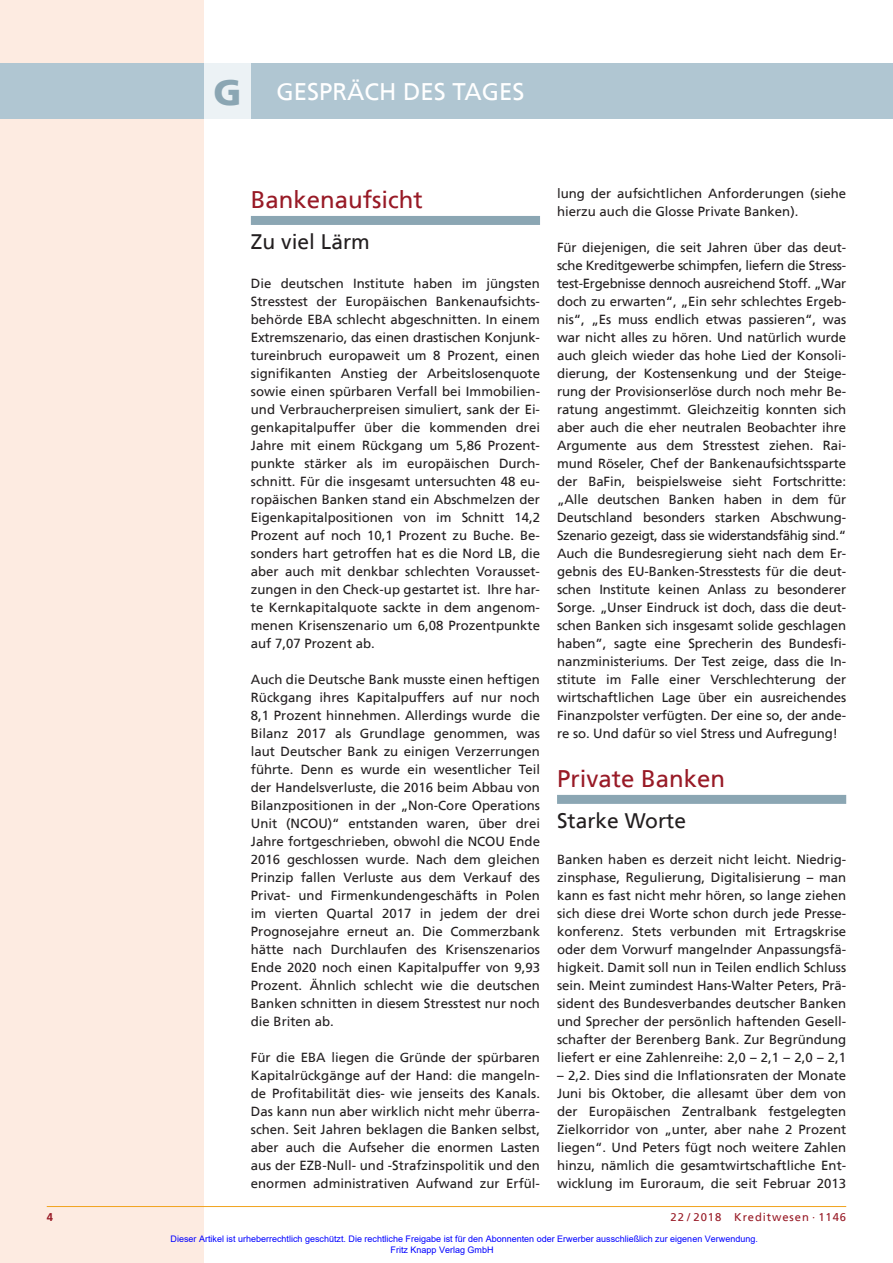
<style>
.page{position:relative;width:893px;height:1263px;background:#fff}
.page>*{position:absolute;margin:0;border:0;box-sizing:border-box;transform-origin:0 0}
.t1{font:24px "Frutiger";color:#981a26}
.t2{font:24px "Frutiger";color:#fff}
.t3{font:21px "Frutiger";color:#231f20}
.t4{font:13.2px/18px "Frutiger";color:#231f20;text-align:justify}
.t5{font:11.25px "Frutiger";letter-spacing:.08em;color:#981a26}
.t6{font:700 11.25px "Frutiger";color:#981a26}
.t7{font:9px/10.8px "Arial";color:#00f}
.s1{font-weight:900;font-size:36px;color:#8ba6b3}
</style>
<div class="page">
<div style="left:0;top:0;width:204px;height:1263px;background:#fdebe1"></div>
<div style="left:0;top:64px;width:893px;height:55px;background:#b0c6d2"></div>
<div style="left:204px;top:64px;width:47px;height:55px;background:#ecf2f5"></div>
<hr style="left:47px;top:1206px;width:799px;height:1px;background:#f1a31e">
<div style="left:251px;top:216px;width:289px;height:9px;background:#8ba6b3"></div>
<div style="left:557px;top:795px;width:289px;height:9px;background:#8ba6b3"></div>
<h1 class="t2" style="left:213px;top:81px;width:312px"><span class="s1">G</span> GESPRÄCH DES TAGES</h1>
<h1 class="t1" style="left:251px;top:189px;width:174px">Bankenaufsicht</h1>
<h2 class="t3" style="left:251px;top:232px;width:121px">Zu viel Lärm</h2>
<p class="t4" style="left:251px;top:275px;width:291px">Die deutschen Institute haben im jüngsten Stresstest der Europäischen Bankenaufsichts&shy;behörde EBA schlecht abgeschnitten. In einem Extremszenario, das einen drastischen Konjunk&shy;tureinbruch europaweit um 8 Prozent, einen signifikanten Anstieg der Arbeitslosenquote sowie einen spürbaren Verfall bei Immobilien&shy;und Verbraucherpreisen simuliert, sank der Ei&shy;genkapitalpuffer über die kommenden drei Jahre mit einem Rückgang um 5,86 Prozent&shy;punkte stärker als im europäischen Durch&shy;schnitt. Für die insgesamt untersuchten 48 eu&shy;ropäischen Banken stand ein Abschmelzen der Eigenkapitalpositionen von im Schnitt 14,2<br>Prozent auf noch 10,1 Prozent zu Buche. Be&shy;sonders hart getroffen hat es die Nord LB, die aber auch mit denkbar schlechten Vorausset&shy;zungen in den Check-up gestartet ist. Ihre har&shy;te Kernkapitalquote sackte in dem angenom&shy;menen Krisenszenario um 6,08 Prozentpunkte auf 7,07 Prozent ab.</p>
<p class="t4" style="left:251px;top:671px;width:291px">Auch die Deutsche Bank musste einen heftigen Rückgang ihres Kapitalpuffers auf nur noch 8,1 Prozent hinnehmen. Allerdings wurde die Bilanz 2017 als Grundlage genommen, was laut Deutscher Bank zu einigen Verzerrungen führte. Denn es wurde ein wesentlicher Teil der Handelsverluste, die 2016 beim Abbau von Bilanzpositionen in der „Non-Core Operations Unit (NCOU)“ entstanden waren, über drei Jahre fortgeschrieben, obwohl die NCOU Ende 2016 geschlossen wurde. Nach dem gleichen Prinzip fallen Verluste aus dem Verkauf des Privat- und Firmenkundengeschäfts in Polen im vierten Quartal 2017 in jedem der drei Prognosejahre erneut an. Die Commerzbank hätte nach Durchlaufen des Krisenszenarios Ende 2020 noch einen Kapitalpuffer von 9,93<br>Prozent. Ähnlich schlecht wie die deutschen Banken schnitten in diesem Stresstest nur noch die Briten ab.</p>
<p class="t4" style="left:251px;top:1049px;width:291px">Für die EBA liegen die Gründe der spürbaren Kapitalrückgänge auf der Hand: die mangeln&shy;de Profitabilität dies- wie jenseits des Kanals.<br>Das kann nun aber wirklich nicht mehr überra&shy;schen. Seit Jahren beklagen die Banken selbst, aber auch die Aufseher die enormen Lasten aus der EZB-Null- und -Strafzinspolitik und den enormen administrativen Aufwand zur Erfül-</p>
<p class="t4" style="left:557px;top:185px;width:291px">lung der aufsichtlichen Anforderungen (siehe hierzu auch die Glosse Private Banken).</p>
<p class="t4" style="left:557px;top:239px;width:291px">Für diejenigen, die seit Jahren über das deut&shy;sche Kreditgewerbe schimpfen, liefern die Stress&shy;test-Ergebnisse dennoch ausreichend Stoff. „War doch zu erwarten“, „Ein sehr schlechtes Ergeb&shy;nis“, „Es muss endlich etwas passieren“, was war nicht alles zu hören. Und natürlich wurde auch gleich wieder das hohe Lied der Konsoli&shy;dierung, der Kostensenkung und der Steige&shy;rung der Provisionserlöse durch noch mehr Be&shy;ratung angestimmt. Gleichzeitig konnten sich aber auch die eher neutralen Beobachter ihre Argumente aus dem Stresstest ziehen. Rai&shy;mund Röseler, Chef der Bankenaufsichtssparte der BaFin, beispielsweise sieht Fortschritte: „Alle deutschen Banken haben in dem für Deutschland besonders starken Abschwung-Szenario gezeigt, dass sie widerstandsfähig sind.“ Auch die Bundesregierung sieht nach dem Er&shy;gebnis des EU-Banken-Stresstests für die deut&shy;schen Institute keinen Anlass zu besonderer Sorge. „Unser Eindruck ist doch, dass die deut&shy;schen Banken sich insgesamt solide geschlagen haben”, sagte eine Sprecherin des Bundesfi&shy;nanzministeriums. Der Test zeige, dass die In&shy;stitute im Falle einer Verschlechterung der wirtschaftlichen Lage über ein ausreichendes Finanzpolster verfügten. Der eine so, der ande&shy;re so. Und dafür so viel Stress und Aufregung!</p>
<h1 class="t1" style="left:557px;top:768px;width:170px">Private Banken</h1>
<h2 class="t3" style="left:557px;top:811px;width:130px">Starke Worte</h2>
<p class="t4" style="left:557px;top:851px;width:291px">Banken haben es derzeit nicht leicht. Niedrig&shy;zinsphase, Regulierung, Digitalisierung – man kann es fast nicht mehr hören, so lange ziehen sich diese drei Worte schon durch jede Presse&shy;konferenz. Stets verbunden mit Ertragskrise oder dem Vorwurf mangelnder Anpassungsfä&shy;higkeit. Damit soll nun in Teilen endlich Schluss sein. Meint zumindest Hans-Walter Peters, Prä&shy;sident des Bundesverbandes deutscher Banken und Sprecher der persönlich haftenden Gesell&shy;schafter der Berenberg Bank. Zur Begründung liefert er eine Zahlenreihe: 2,0 – 2,1 – 2,0 – 2,1</p>
<p class="t4" style="left:557px;top:1067px;width:291px">– 2,2. Dies sind die Inflationsraten der Monate Juni bis Oktober, die allesamt über dem von der Europäischen Zentralbank festgelegten Zielkorridor von „unter, aber nahe 2 Prozent liegen“. Und Peters fügt noch weitere Zahlen hinzu, nämlich die gesamtwirtschaftliche Ent&shy;wicklung im Euroraum, die seit Februar 2013</p>
<p class="t6" style="left:47px;top:1211px;width:8px">4</p>
<p class="t5" style="left:671px;top:1211px;width:177px">22 / 2018 Kreditwesen · 1146</p>
<p class="t7" style="left:391px;top:1233px;width:369px;text-indent:-220px">Dieser Artikel ist urheberrechtlich geschützt. Die rechtliche Freigabe ist für den Abonnenten oder Erwerber ausschließlich zur eigenen Verwendung.<br>Fritz Knapp Verlag GmbH</p>
</div>
